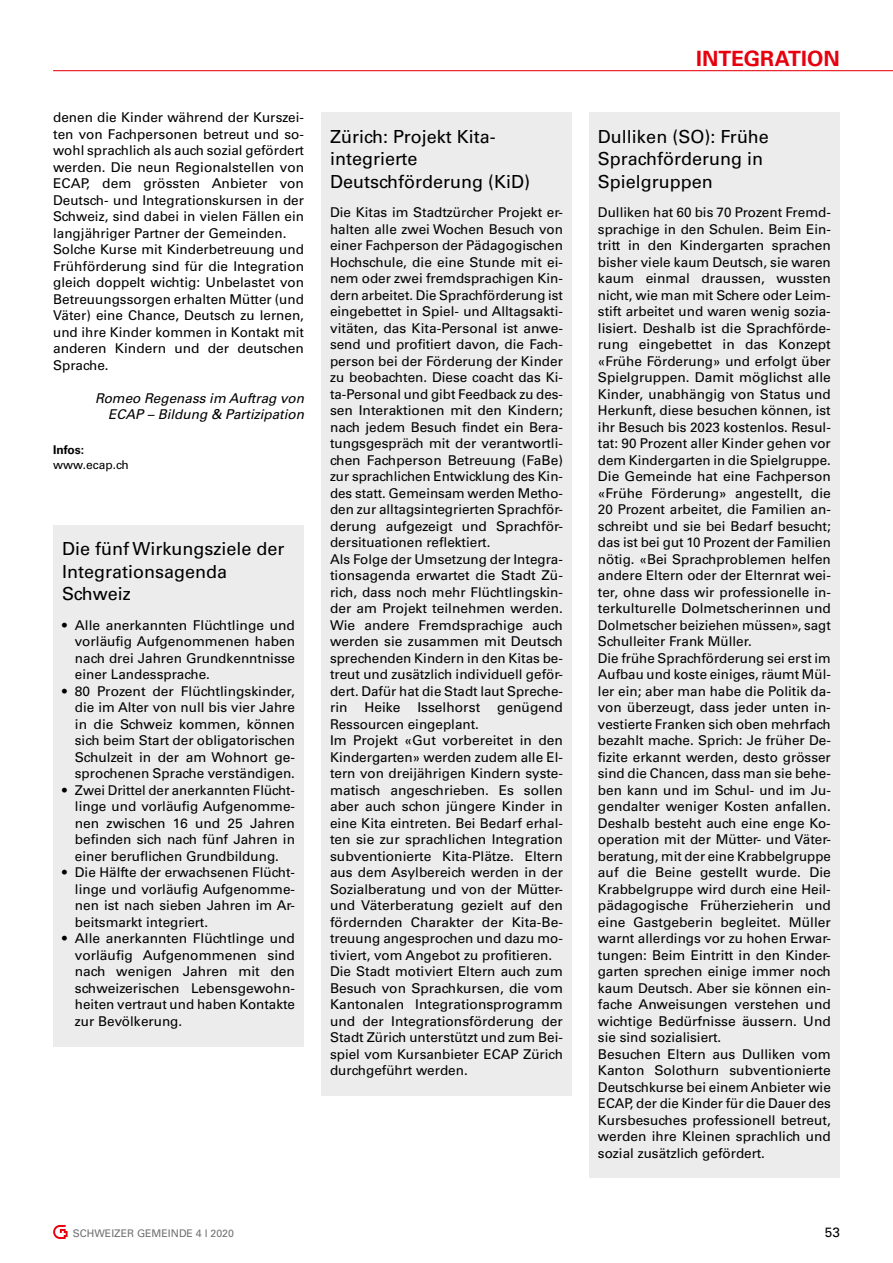
<style>
.page{position:relative;width:893px;height:1263px;background:#fff}
.page>*{position:absolute;margin:0;border:0;box-sizing:border-box;transform-origin:0 0}
.t1{font:700 21px "Univers LT Std";color:#e7000e}
.t2{font:18px/22.5px "Univers LT Std";color:#000}
.t3{font:13.5px/16.5px "Univers LT Std";color:#000;text-align:justify}
.t4{font:italic 13.5px/16.5px "Univers LT Std";color:#000;text-align:right}
.t5{font:12px "Univers LT Std";color:#000}
.t6{font:700 12px "Univers LT Std";color:#000}
.t7{font:10.5px "Univers LT Std";color:#6f7070}
</style>
<div class="page">
<hr style="left:53px;top:70px;width:840px;height:1px;background:#e7000e">
<svg style="left:53px;top:1225px;width:15px;height:14px"></svg>
<div style="left:53px;top:525px;width:251px;height:521px;background:#ececec"></div>
<div style="left:589px;top:112px;width:251px;height:1066px;background:#ececec"></div>
<div style="left:321px;top:112px;width:251px;height:984px;background:#ececec"></div>
<p class="t3" style="left:53px;top:109px;width:252px;text-align:left">denen die Kinder während der Kurszei&shy;ten von Fachpersonen betreut und so&shy;wohl sprachlich als auch sozial gefördert werden. Die neun Regionalstellen von ECAP, dem grössten Anbieter von Deutsch- und Integrationskursen in der Schweiz, sind dabei in vielen Fällen ein langjähriger Partner der Gemeinden.<br>Solche Kurse mit Kinderbetreuung und Frühförderung sind für die Integration gleich doppelt wichtig: Unbelastet von Betreuungssorgen erhalten Mütter (und Väter) eine Chance, Deutsch zu lernen, und ihre Kinder kommen in Kontakt mit anderen Kindern und der deutschen Sprache.</p>
<p class="t4" style="left:95px;top:390px;width:211px">Romeo Regenass im Auftrag von<br>ECAP – Bildung &amp; Partizipation</p>
<p class="t6" style="left:53px;top:442px;width:33px">Infos:</p>
<p class="t5" style="left:53px;top:457px;width:77px">www.ecap.ch</p>
<h2 class="t2" style="left:62px;top:538px;width:224px">Die fünf Wirkungsziele der<br>Integrationsagenda<br>Schweiz</h2>
<p class="t3" style="left:75px;top:617px;width:222px;text-indent:-13px">• Alle anerkannten Flüchtlinge und vorläufig Aufgenommenen haben nach drei Jahren Grundkenntnisse einer Landessprache.</p>
<p class="t3" style="left:75px;top:683px;width:222px;text-indent:-13px">• 80 Prozent der Flüchtlingskinder, die im Alter von null bis vier Jahre in die Schweiz kommen, können sich beim Start der obligatorischen Schulzeit in der am Wohnort ge&shy;sprochenen Sprache verständigen.</p>
<p class="t3" style="left:75px;top:782px;width:222px;text-indent:-13px">• Zwei Drittel der anerkannten Flücht&shy;linge und vorläufig Aufgenomme&shy;nen zwischen 16 und 25 Jahren befinden sich nach fünf Jahren in einer beruflichen Grundbildung.</p>
<p class="t3" style="left:75px;top:864px;width:222px;text-indent:-13px">• Die Hälfte der erwachsenen Flücht&shy;linge und vorläufig Aufgenomme&shy;nen ist nach sieben Jahren im Ar&shy;beitsmarkt integriert.</p>
<p class="t3" style="left:75px;top:930px;width:222px;text-indent:-13px">• Alle anerkannten Flüchtlinge und vorläufig Aufgenommenen sind nach wenigen Jahren mit den schweizerischen Lebensgewohn&shy;heiten vertraut und haben Kontakte zur Bevölkerung.</p>
<h2 class="t2" style="left:330px;top:125px;width:202px">Zürich: Projekt Kita&shy;integrierte<br>Deutschförderung (KiD)</h2>
<p class="t3" style="left:330px;top:204px;width:234px;text-align:left">Die Kitas im Stadtzürcher Projekt er&shy;halten alle zwei Wochen Besuch von einer Fachperson der Pädagogischen Hochschule, die eine Stunde mit ei&shy;nem oder zwei fremdsprachigen Kin&shy;dern arbeitet. Die Sprachförderung ist eingebettet in Spiel- und Alltagsakti&shy;vitäten, das Kita-Personal ist anwe&shy;send und profitiert davon, die Fach&shy;person bei der Förderung der Kinder zu beobachten. Diese coacht das Ki&shy;ta-Personal und gibt Feedback zu des&shy;sen Interaktionen mit den Kindern; nach jedem Besuch findet ein Bera&shy;tungsgespräch mit der verantwortli&shy;chen Fachperson Betreuung (FaBe) zur sprachlichen Entwicklung des Kin&shy;des statt. Gemeinsam werden Metho&shy;den zur alltagsintegrierten Sprachför&shy;derung aufgezeigt und Sprachför&shy;dersituationen reflektiert.<br>Als Folge der Umsetzung der Integra&shy;tionsagenda erwartet die Stadt Zü&shy;rich, dass noch mehr Flüchtlingskin&shy;der am Projekt teilnehmen werden.<br>Wie andere Fremdsprachige auch werden sie zusammen mit Deutsch sprechenden Kindern in den Kitas be&shy;treut und zusätzlich individuell geför&shy;dert. Dafür hat die Stadt laut Spreche&shy;rin Heike Isselhorst genügend Ressourcen eingeplant.<br>Im Projekt «Gut vorbereitet in den Kindergarten» werden zudem alle El&shy;tern von dreijährigen Kindern syste&shy;matisch angeschrieben. Es sollen aber auch schon jüngere Kinder in eine Kita eintreten. Bei Bedarf erhal&shy;ten sie zur sprachlichen Integration subventionierte Kita-Plätze. Eltern aus dem Asylbereich werden in der Sozialberatung und von der Mütter&shy;und Väterberatung gezielt auf den fördernden Charakter der Kita-Be&shy;treuung angesprochen und dazu mo&shy;tiviert, vom Angebot zu profitieren.<br>Die Stadt motiviert Eltern auch zum Besuch von Sprachkursen, die vom Kantonalen Integrationsprogramm und der Integrationsförderung der Stadt Zürich unterstützt und zum Bei&shy;spiel vom Kursanbieter ECAP Zürich durchgeführt werden.</p>
<h1 class="t1" style="left:696px;top:46px;width:145px">INTEGRATION</h1>
<h2 class="t2" style="left:598px;top:125px;width:173px">Dulliken (SO): Frühe<br>Sprachförderung in<br>Spielgruppen</h2>
<p class="t3" style="left:598px;top:204px;width:234px;text-align:left">Dulliken hat 60 bis 70 Prozent Fremd&shy;sprachige in den Schulen. Beim Ein&shy;tritt in den Kindergarten sprachen bisher viele kaum Deutsch, sie waren kaum einmal draussen, wussten nicht, wie man mit Schere oder Leim&shy;stift arbeitet und waren wenig sozia&shy;lisiert. Deshalb ist die Sprachförde&shy;rung eingebettet in das Konzept «Frühe Förderung» und erfolgt über Spielgruppen. Damit möglichst alle Kinder, unabhängig von Status und Herkunft, diese besuchen können, ist ihr Besuch bis 2023 kostenlos. Resul&shy;tat: 90 Prozent aller Kinder gehen vor dem Kindergarten in die Spielgruppe.<br>Die Gemeinde hat eine Fachperson «Frühe Förderung» angestellt, die 20 Prozent arbeitet, die Familien an&shy;schreibt und sie bei Bedarf besucht; das ist bei gut 10 Prozent der Familien nötig. «Bei Sprachproblemen helfen andere Eltern oder der Elternrat wei&shy;ter, ohne dass wir professionelle in&shy;terkulturelle Dolmetscherinnen und Dolmetscher beiziehen müssen», sagt Schulleiter Frank Müller.<br>Die frühe Sprachförderung sei erst im Aufbau und koste einiges, räumt Mül&shy;ler ein; aber man habe die Politik da&shy;von überzeugt, dass jeder unten in&shy;vestierte Franken sich oben mehrfach bezahlt mache. Sprich: Je früher De&shy;fizite erkannt werden, desto grösser sind die Chancen, dass man sie behe&shy;ben kann und im Schul- und im Ju&shy;gendalter weniger Kosten anfallen.<br>Deshalb besteht auch eine enge Ko&shy;operation mit der Mütter- und Väter&shy;beratung, mit der eine Krabbelgruppe auf die Beine gestellt wurde. Die Krabbelgruppe wird durch eine Heil&shy;pädagogische Früherzieherin und eine Gastgeberin begleitet. Müller warnt allerdings vor zu hohen Erwar&shy;tungen: Beim Eintritt in den Kinder&shy;garten sprechen einige immer noch kaum Deutsch. Aber sie können ein&shy;fache Anweisungen verstehen und wichtige Bedürfnisse äussern. Und sie sind sozialisiert.<br>Besuchen Eltern aus Dulliken vom Kanton Solothurn subventionierte Deutschkurse bei einem Anbieter wie ECAP, der die Kinder für die Dauer des Kursbesuches professionell betreut, werden ihre Kleinen sprachlich und sozial zusätzlich gefördert.</p>
<p class="t7" style="left:73px;top:1227px;width:163px">SCHWEIZER GEMEINDE 4 l 2020</p>
<p class="t3" style="left:825px;top:1224px;width:17px">53</p>
</div>
